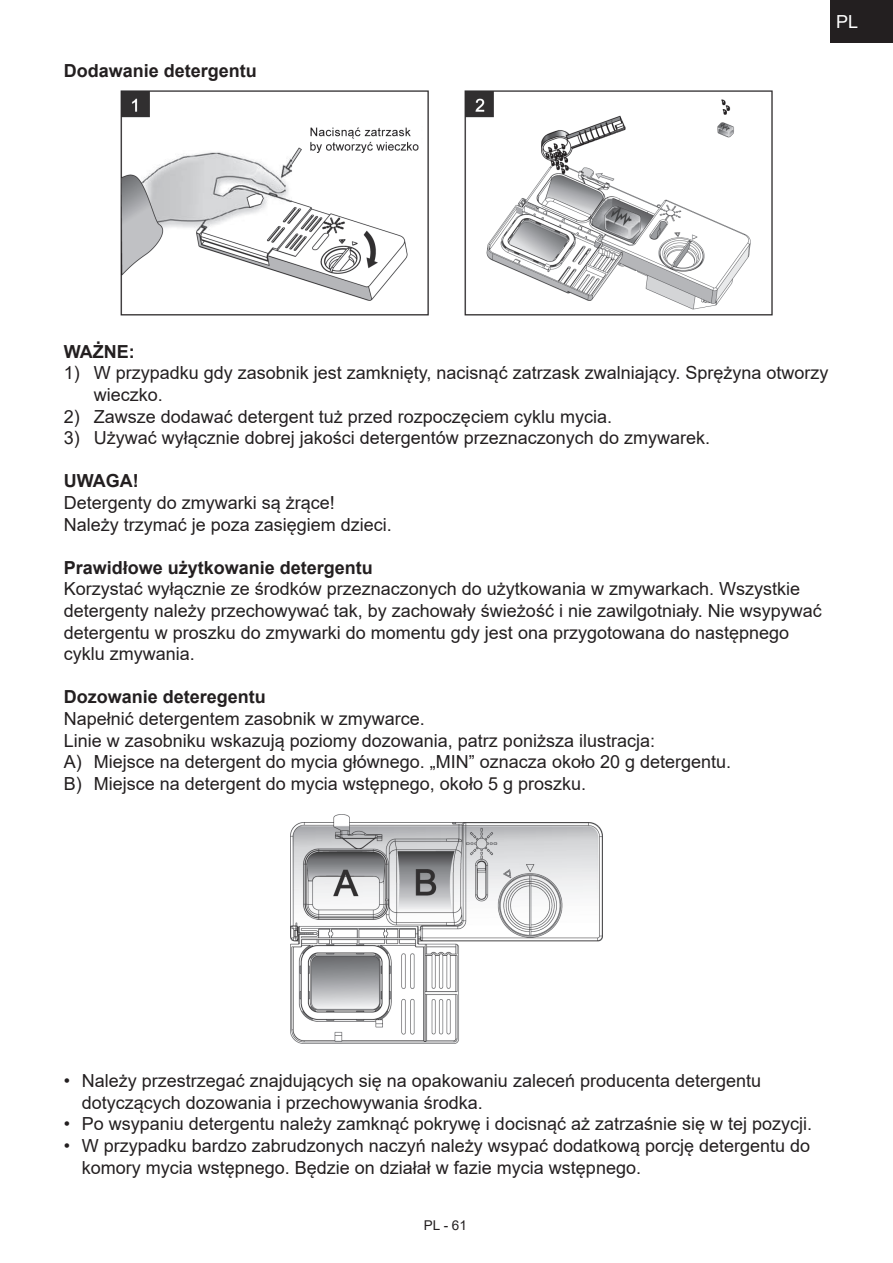
<style>
.page{position:relative;width:893px;height:1263px;background:#fff}
.page>*{position:absolute;margin:0;border:0;box-sizing:border-box;transform-origin:0 0}
.t1{font:18px/21.6px "Arial";color:#231f20}
.t2{font:700 18px "Arial";color:#231f20}
.t3{font:18px "Arial";color:#fff}
.t4{font:13.5px "Arial";color:#231f20}
</style>
<div class="page">
<div style="left:830px;top:0;width:63px;height:43px;background:#231f20"></div>
<img style="left:121px;top:90px;width:651px;height:226px">
<img style="left:291px;top:815px;width:311px;height:229px">
<p class="t2" style="left:64px;top:58px;width:195px">Dodawanie detergentu</p>
<p class="t3" style="left:836px;top:9px;width:24px">PL</p>
<p class="t2" style="left:64px;top:339px;width:72px">WAŻNE:</p>
<p class="t1" style="left:94px;top:362px;width:736px;text-indent:-30px">1) W przypadku gdy zasobnik jest zamknięty, nacisnąć zatrzask zwalniający. Sprężyna otworzy wieczko.</p>
<p class="t1" style="left:64px;top:405px;width:550px">2) Zawsze dodawać detergent tuż przed rozpoczęciem cyklu mycia.</p>
<p class="t1" style="left:64px;top:427px;width:648px">3) Używać wyłącznie dobrej jakości detergentów przeznaczonych do zmywarek.</p>
<p class="t2" style="left:64px;top:468px;width:76px">UWAGA!</p>
<p class="t1" style="left:64px;top:492px;width:330px">Detergenty do zmywarki są żrące!<br>Należy trzymać je poza zasięgiem dzieci.</p>
<p class="t2" style="left:64px;top:555px;width:311px">Prawidłowe użytkowanie detergentu</p>
<p class="t1" style="left:64px;top:578px;width:759px">Korzystać wyłącznie ze środków przeznaczonych do użytkowania w zmywarkach. Wszystkie detergenty należy przechowywać tak, by zachowały świeżość i nie zawilgotniały. Nie wsypywać detergentu w proszku do zmywarki do momentu gdy jest ona przygotowana do następnego cyklu zmywania.</p>
<p class="t2" style="left:64px;top:684px;width:204px">Dozowanie deteregentu</p>
<p class="t1" style="left:64px;top:708px;width:669px">Napełnić detergentem zasobnik w zmywarce.<br>Linie w zasobniku wskazują poziomy dozowania, patrz poniższa ilustracja:<br>A) Miejsce na detergent do mycia głównego. „MIN” oznacza około 20 g detergentu.<br>B) Miejsce na detergent do mycia wstępnego, około 5 g proszku.</p>
<p class="t1" style="left:82px;top:1070px;width:681px;text-indent:-18px">• Należy przestrzegać znajdujących się na opakowaniu zaleceń producenta detergentu dotyczących dozowania i przechowywania środka.</p>
<p class="t1" style="left:64px;top:1113px;width:750px">• Po wsypaniu detergentu należy zamknąć pokrywę i docisnąć aż zatrzaśnie się w tej pozycji.</p>
<p class="t1" style="left:82px;top:1135px;width:730px;text-indent:-18px">• W przypadku bardzo zabrudzonych naczyń należy wsypać dodatkową porcję detergentu do komory mycia wstępnego. Będzie on działał w fazie mycia wstępnego.</p>
<p class="t4" style="left:424px;top:1216px;width:45px">PL - 61</p>
</div>
